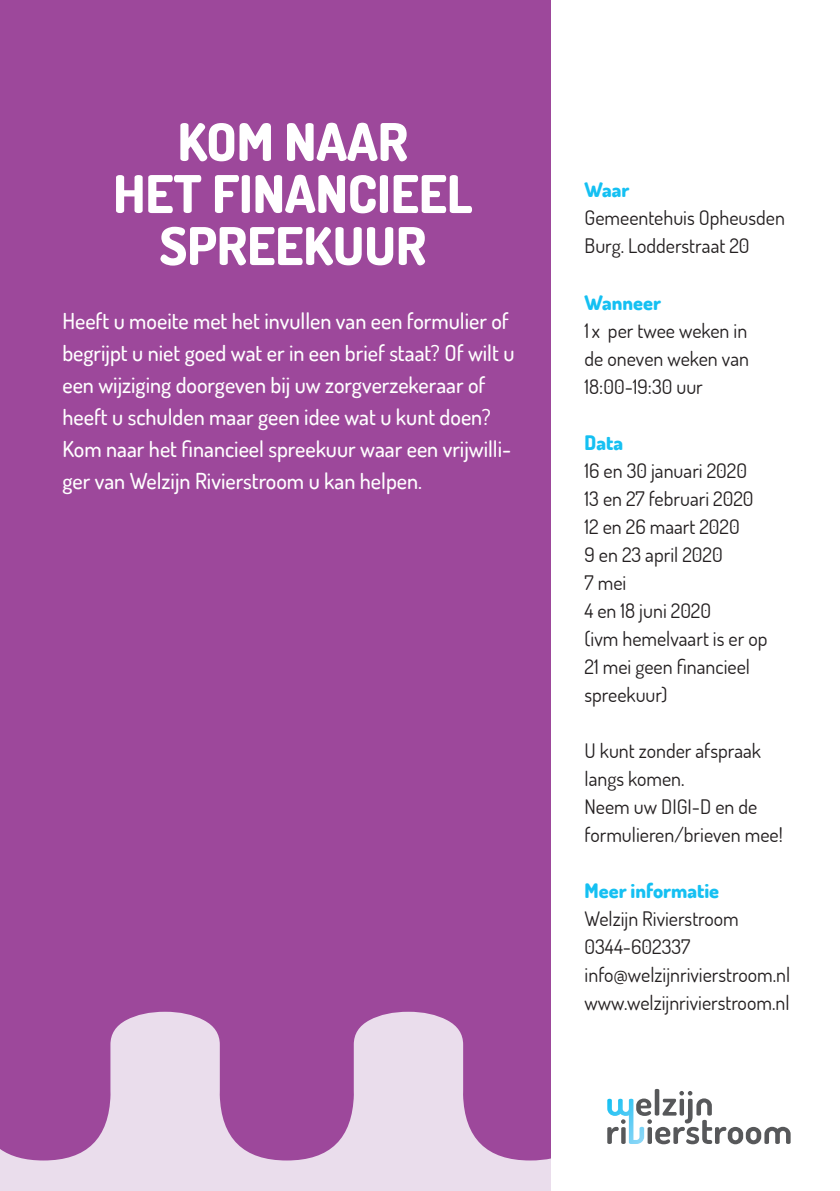
<style>
.page{position:relative;width:840px;height:1191px;background:#fff}
.page>*{position:absolute;margin:0;border:0;box-sizing:border-box;transform-origin:0 0}
.t1{font:800 52px/52px "Dosis";color:#fff;text-align:center}
.t2{font:500 22px/32px "Dosis";color:#fff}
.t3{font:20px/28px "Dosis";color:#231f20}
.t4{font:800 20px "Dosis";color:#15c0f2}
</style>
<div class="page">
<div style="left:0;top:0;width:551px;height:1191px;background:#9d489b"></div>
<svg style="left:0;top:1011px;width:551px;height:180px;fill:#eaddec"></svg>
<svg style="left:607px;top:1089px;width:183px;height:56px"></svg>
<h1 class="t1" style="left:113px;top:115px;width:360px">KOM NAAR<br>HET FINANCIEEL<br>SPREEKUUR</h1>
<p class="t2" style="left:62px;top:304px;width:453px">Heeft u moeite met het invullen van een formulier of begrijpt u niet goed wat er in een brief staat? Of wilt u een wijziging doorgeven bij uw zorgverzekeraar of heeft u schulden maar geen idee wat u kunt doen?<br>Kom naar het financieel spreekuur waar een vrijwilli&shy;ger van Welzijn Rivierstroom u kan helpen.</p>
<p class="t4" style="left:584px;top:177px;width:46px">Waar</p>
<p class="t3" style="left:584px;top:203px;width:202px">Gemeentehuis Opheusden<br>Burg. Lodderstraat 20</p>
<p class="t4" style="left:584px;top:290px;width:78px">Wanneer</p>
<p class="t3" style="left:584px;top:316px;width:166px;text-align:justify">1 x per twee weken in de oneven weken van 18:00-19:30 uur</p>
<p class="t4" style="left:584px;top:430px;width:40px">Data</p>
<p class="t3" style="left:584px;top:456px;width:184px">16 en 30 januari 2020<br>13 en 27 februari 2020<br>12 en 26 maart 2020<br>9 en 23 april 2020<br>7 mei<br>4 en 18 juni 2020<br>(ivm hemelvaart is er op<br>21 mei geen financieel spreekuur)</p>
<p class="t3" style="left:584px;top:736px;width:199px">U kunt zonder afspraak langs komen.<br>Neem uw DIGI-D en de formulieren/brieven mee!</p>
<p class="t4" style="left:584px;top:878px;width:136px">Meer informatie</p>
<p class="t3" style="left:584px;top:904px;width:207px">Welzijn Rivierstroom<br>0344-602337 info@welzijnrivierstroom.nl www.welzijnrivierstroom.nl</p>
</div>
